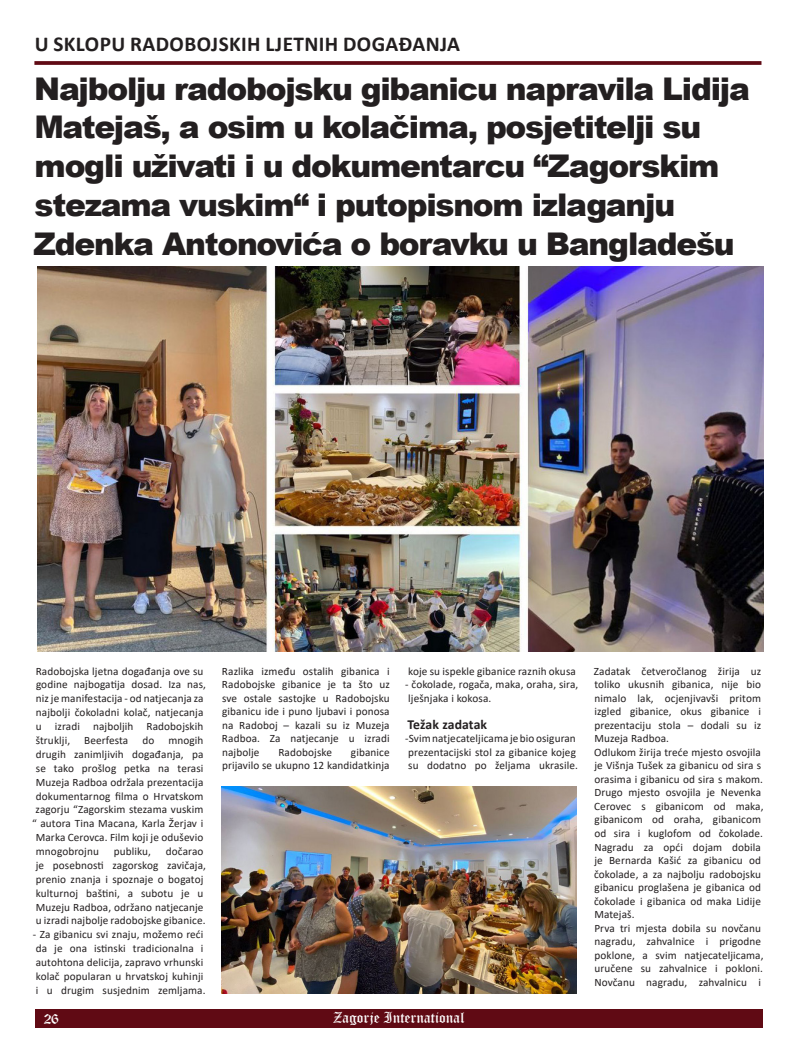
<style>
.page{position:relative;width:798px;height:1063px;background:#fff}
.page>*{position:absolute;margin:0;border:0;box-sizing:border-box;transform-origin:0 0}
.t1{font:900 31.25px/38.8px "Arial";letter-spacing:-.04em;color:#231f20}
.t2{font:700 21.25px "Calibri";letter-spacing:.02em;color:#231f20}
.t3{font:15px "Old English Text";color:#fff}
.t4{font:700 13.75px "Calibri";color:#231f20}
.t5{font:11.25px/13.5px "Calibri";letter-spacing:.01em;color:#231f20}
</style>
<div class="page">
<div style="left:35px;top:1009px;width:727px;height:19px;background:#600a14"></div>
<svg style="left:34px;top:61px;width:727px;height:4px;background:#691822"></svg>
<img style="left:37px;top:266px;width:725px;height:385px">
<img style="left:221px;top:787px;width:355px;height:207px">
<p class="t2" style="left:35px;top:29px;width:426px">U SKLOPU RADOBOJSKIH LJETNIH DOGAĐANJA</p>
<p class="t1" style="left:33px;top:68px;width:717px">Najbolju radobojsku gibanicu napravila Lidija Matejaš, a osim u kolačima, posjetitelji su mogli uživati i u dokumentarcu “Zagorskim stezama vuskim“ i putopisnom izlaganju Zdenka Antonovića o boravku u Bangladešu</p>
<p class="t5" style="left:36px;top:664px;width:169px">Radobojska ljetna događanja ove su</p>
<p class="t5" style="left:36px;top:678px;width:171px">godine najbogatija dosad. Iza nas,</p>
<p class="t5" style="left:36px;top:692px;width:169px">niz je manifestacija - od natjecanja za</p>
<p class="t5" style="left:36px;top:705px;width:169px">najbolji čokoladni kolač, natjecanja</p>
<p class="t5" style="left:36px;top:719px;width:169px">u izradi najboljih Radobojskih</p>
<p class="t5" style="left:36px;top:733px;width:169px">štruklji, Beerfesta do mnogih</p>
<p class="t5" style="left:36px;top:747px;width:169px">drugih zanimljivih događanja, pa</p>
<p class="t5" style="left:36px;top:761px;width:169px">se tako prošlog petka na terasi</p>
<p class="t5" style="left:36px;top:775px;width:169px">Muzeja Radboa održala prezentacija</p>
<p class="t5" style="left:36px;top:789px;width:169px">dokumentarnog filma o Hrvatskom</p>
<p class="t5" style="left:36px;top:803px;width:169px">zagorju “Zagorskim stezama vuskim</p>
<p class="t5" style="left:32px;top:817px;width:173px">“ autora Tina Macana, Karla Žerjav i</p>
<p class="t5" style="left:36px;top:830px;width:169px">Marka Cerovca. Film koji je oduševio</p>
<p class="t5" style="left:36px;top:844px;width:65px">mnogobrojnu</p>
<p class="t5" style="left:114px;top:844px;width:39px">publiku,</p>
<p class="t5" style="left:36px;top:844px;width:172px;line-height:13.9px;text-indent:130px">dočarao je posebnosti zagorskog zavičaja, prenio znanja i spoznaje o bogatoj kulturnoj baštini, a subotu je u<br>Muzeju Radboa, održano natjecanje u izradi najbolje radobojske gibanice.</p>
<p class="t5" style="left:33px;top:927px;width:174px;line-height:13.9px">- Za gibanicu svi znaju, možemo reći da je ona istinski tradicionalna i autohtona delicija, zapravo vrhunski kolač popularan u hrvatskoj kuhinji i u drugim susjednim zemljama.</p>
<p class="t5" style="left:222px;top:664px;width:169px;text-align:justify">Razlika između ostalih gibanica i Radobojske gibanice je ta što uz sve ostale sastojke u Radobojsku gibanicu ide i puno ljubavi i ponosa na Radoboj – kazali su iz Muzeja Radboa. Za natjecanje u izradi najbolje</p>
<p class="t5" style="left:222px;top:745px;width:169px;text-align:right">gibanice<br>prijavilo se ukupno 12 kandidatkinja</p>
<p class="t5" style="left:278px;top:745px;width:55px">Radobojske</p>
<p class="t5" style="left:408px;top:664px;width:169px">koje su ispekle gibanice raznih okusa</p>
<p class="t5" style="left:405px;top:677px;width:175px">- čokolade, rogača, maka, oraha, sira, lješnjaka i kokosa.</p>
<p class="t4" style="left:407px;top:714px;width:81px">Težak zadatak</p>
<p class="t5" style="left:405px;top:731px;width:174px">-Svim natjecateljicama je bio osiguran prezentacijski stol za gibanice kojeg su dodatno po željama ukrasile.</p>
<h3 class="t3" style="left:44px;top:1009px;width:17px">26</h3>
<h3 class="t3" style="left:333px;top:1008px;width:133px">Zagorje International</h3>
<p class="t5" style="left:593px;top:664px;width:169px;text-align:justify">Zadatak četveročlanog žirija uz toliko ukusnih gibanica, nije bio nimalo lak, ocjenjivavši pritom izgled gibanice, okus gibanice i prezentaciju stola – dodali su iz Muzeja Radboa.</p>
<p class="t5" style="left:594px;top:745px;width:171px">Odlukom žirija treće mjesto osvojila je Višnja Tušek za gibanicu od sira s orasima i gibanicu od sira s makom.<br>Drugo mjesto osvojila je Nevenka<br>Cerovec s gibanicom od maka, gibanicom od oraha, gibanicom od sira i kuglofom od čokolade.<br>Nagradu za opći dojam dobila je Bernarda Kašić za gibanicu od čokolade, a za najbolju radobojsku gibanicu proglašena je gibanica od čokolade i gibanica od maka Lidije<br>Matejaš.</p>
<p class="t5" style="left:594px;top:921px;width:171px">Prva tri mjesta dobila su novčanu nagradu, zahvalnice i prigodne poklone, a svim natjecateljicama, uručene su zahvalnice i pokloni.<br>Novčanu nagradu, zahvalnicu i</p>
</div>
